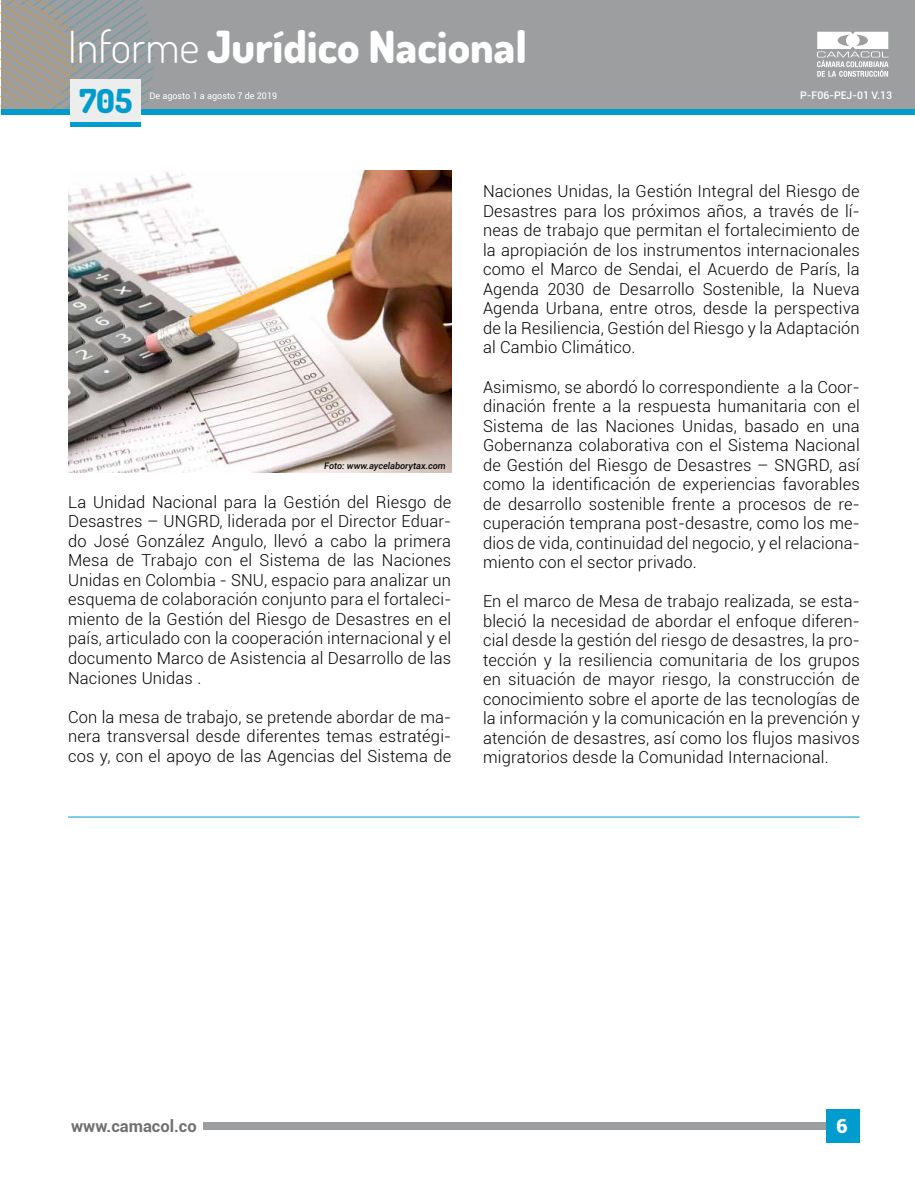
<style>
.page{position:relative;width:915px;height:1191px;background:#fff}
.page>*{position:absolute;margin:0;border:0;box-sizing:border-box;transform-origin:0 0}
.t1{font:800 44.25px "Dosis";color:#fff}
.t2{font:800 33px "Dosis";color:#009cce}
.t3{font:900 19.5px "Roboto";color:#fff}
.t4{font:300 16.5px/19.5px "Roboto";letter-spacing:.01em;color:#000;text-align:justify}
.t5{font:700 16.5px "Roboto";color:#707172}
.t6{font:500 10.5px "Roboto";color:#fff}
.t7{font:italic 500 9px "Roboto";color:#000}
.t8{font:9px "Roboto";color:#fff}
.s1{font-weight:300}
</style>
<div class="page">
<div style="left:203px;top:1122px;width:655px;height:7px;background:#9c9e9f"></div>
<div style="left:825px;top:1109px;width:33px;height:34px;background:#009cce"></div>
<div style="left:1px;top:0;width:913px;height:108px;background:#9c9e9f"></div>
<div style="left:1px;top:109px;width:913px;height:5px;background:#009cce"></div>
<svg style="left:1px;top:0;width:158px;height:109px"></svg>
<svg style="left:817px;top:32px;width:71px;height:45px"></svg>
<div style="left:70px;top:122px;width:70px;height:5px;background:#009cce"></div>
<div style="left:70px;top:79px;width:70px;height:43px;background:#eceded"></div>
<img style="left:68px;top:170px;width:383px;height:302px">
<hr style="left:68px;top:816px;width:791px;height:1px;background:#009cce">
<h1 class="t1" style="left:68px;top:18px;width:460px"><span class="s1">Informe</span> Jurídico Nacional</h1>
<h2 class="t2" style="left:79px;top:80px;width:54px">705</h2>
<p class="t8" style="left:149px;top:90px;width:129px">De agosto 1 a agosto 7 de 2019</p>
<p class="t6" style="left:800px;top:87px;width:93px">P-F06-PEJ-01 V.13</p>
<p class="t7" style="left:324px;top:459px;width:123px">Foto: www.aycelaborytax.com</p>
<p class="t4" style="left:68px;top:492px;width:384px">La Unidad Nacional para la Gestión del Riesgo de Desastres – UNGRD, liderada por el Director Eduar&shy;do José González Angulo, llevó a cabo la primera Mesa de Trabajo con el Sistema de las Naciones Unidas en Colombia - SNU, espacio para analizar un esquema de colaboración conjunto para el fortaleci&shy;miento de la Gestión del Riesgo de Desastres en el país, articulado con la cooperación internacional y el documento Marco de Asistencia al Desarrollo de las Naciones Unidas .</p>
<p class="t4" style="left:68px;top:706px;width:384px">Con la mesa de trabajo, se pretende abordar de ma&shy;nera transversal desde diferentes temas estratégi&shy;cos y, con el apoyo de las Agencias del Sistema de</p>
<p class="t4" style="left:483px;top:181px;width:378px">Naciones Unidas, la Gestión Integral del Riesgo de Desastres para los próximos años, a través de lí&shy;neas de trabajo que permitan el fortalecimiento de la apropiación de los instrumentos internacionales como el Marco de Sendai, el Acuerdo de París, la Agenda 2030 de Desarrollo Sostenible, la Nueva Agenda Urbana, entre otros, desde la perspectiva de la Resiliencia, Gestión del Riesgo y la Adaptación al Cambio Climático.</p>
<p class="t4" style="left:483px;top:376px;width:378px">Asimismo, se abordó lo correspondiente a la Coor&shy;dinación frente a la respuesta humanitaria con el Sistema de las Naciones Unidas, basado en una Gobernanza colaborativa con el Sistema Nacional de Gestión del Riesgo de Desastres – SNGRD, así como la identificación de experiencias favorables de desarrollo sostenible frente a procesos de re&shy;cuperación temprana post-desastre, como los me&shy;dios de vida, continuidad del negocio, y el relaciona&shy;miento con el sector privado.</p>
<p class="t4" style="left:483px;top:591px;width:378px">En el marco de Mesa de trabajo realizada, se esta&shy;bleció la necesidad de abordar el enfoque diferen&shy;cial desde la gestión del riesgo de desastres, la pro&shy;tección y la resiliencia comunitaria de los grupos en situación de mayor riesgo, la construcción de conocimiento sobre el aporte de las tecnologías de la información y la comunicación en la prevención y atención de desastres, así como los flujos masivos migratorios desde la Comunidad Internacional.</p>
<p class="t3" style="left:836px;top:1112px;width:13px">6</p>
<p class="t5" style="left:71px;top:1114px;width:127px">www.camacol.co</p>
<p class="t3" style="left:836px;top:1114px;width:13px">1</p>
</div>
